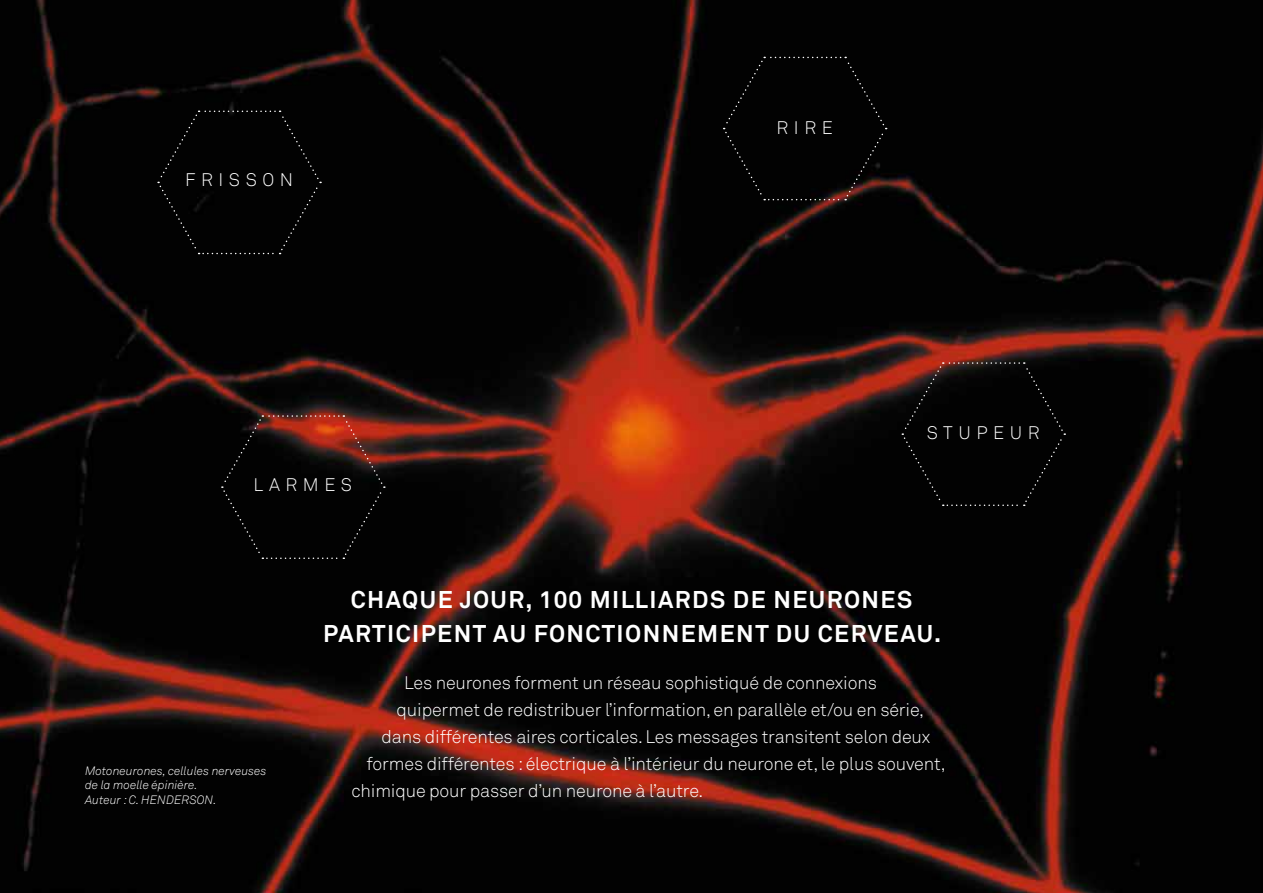
<style>
.page{position:relative;width:1263px;height:893px;background:#fff}
.page>*{position:absolute;margin:0;border:0;box-sizing:border-box;transform-origin:0 0}
.t1{font:700 24px/34.5px "Akkurat Std";letter-spacing:.06em;color:#fff;text-align:center}
.t2{font:300 18px "Akkurat Std";letter-spacing:-.01em;color:#fff}
.t3{font:italic 300 12px/14.4px "Akkurat Std";color:#fff}
</style>
<div class="page">
<img style="left:0;top:0;width:1263px;height:893px">
<svg style="left:901px;top:362px;width:164px;height:144px"></svg>
<div style="left:723px;top:57px;width:164px;height:143px;background:#020202"></div>
<div style="left:157px;top:111px;width:164px;height:143px;background:#020202"></div>
<svg style="left:221px;top:415px;width:164px;height:144px"></svg>
<p class="t2" style="left:185px;top:169px;width:13px">fri</p>
<p class="t2" style="left:229px;top:169px;width:66px">sson</p>
<p class="t2" style="left:254px;top:474px;width:48px">l arm</p>
<p class="t2" style="left:324px;top:474px;width:29px">e s</p>
<p class="t2" style="left:776px;top:117px;width:14px">rir</p>
<p class="t2" style="left:822px;top:117px;width:13px">e</p>
<p class="t2" style="left:927px;top:422px;width:109px">stup eur</p>
<p class="t3" style="left:85px;top:763px;width:183px">Motoneurones, cellules nerveuses de la moelle épinière.<br>Auteur : C. HENDERSON.</p>
<h1 class="t1" style="left:323px;top:582px;width:619px">CHAQUE JOUR, 100 MILLIARDS DE NEURONES<br>PARTICIPENT AU FONCTIONNEMENT DU CERVEAU.</h1>
<p class="t2" style="left:404px;top:672px;width:474px">Les neurones forment un réseau sophistiqué de connexions</p>
<p class="t2" style="left:397px;top:699px;width:529px">quipermet de redistribuer l’information, en parallèle et/ou en série,</p>
<p class="t2" style="left:382px;top:726px;width:550px">dans différentes aires corticales. Les messages transitent selon deux</p>
<p class="t2" style="left:367px;top:753px;width:581px">formes différentes : électrique à l’intérieur du neurone et, le plus souvent,</p>
<p class="t2" style="left:352px;top:780px;width:353px">chimique pour passer d’un neurone à l’autre.</p>
</div>
